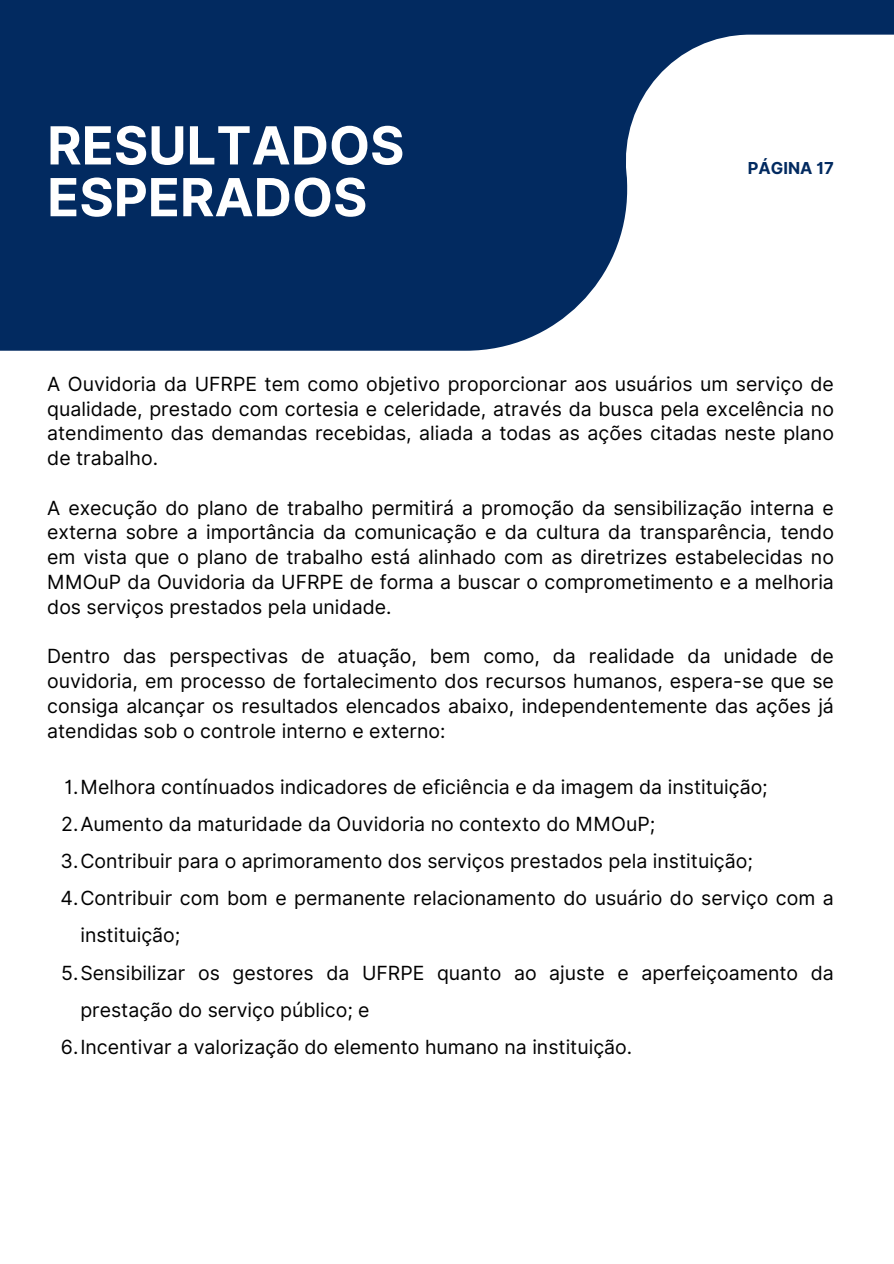
<style>
.page{position:relative;width:894px;height:1264px;background:#fff}
.page>*{position:absolute;margin:0;border:0;box-sizing:border-box;transform-origin:0 0}
.t1{font:700 52.5px/51.8px "Inter";color:#fff}
.t2{font:19.5px/24.8px "Inter";color:#000;text-align:justify}
.t3{font:700 16.5px "Inter";color:#022a60}
</style>
<div class="page">
<svg style="left:0;top:0;width:893px;height:351px;fill:#022a60"></svg>
<h1 class="t1" style="left:47px;top:119px;width:358px">RESULTADOS<br>ESPERADOS</h1>
<p class="t3" style="left:747px;top:158px;width:88px">PÁGINA 17</p>
<p class="t2" style="left:47px;top:371px;width:788px">A Ouvidoria da UFRPE tem como objetivo proporcionar aos usuários um serviço de qualidade, prestado com cortesia e celeridade, através da busca pela excelência no atendimento das demandas recebidas, aliada a todas as ações citadas neste plano de trabalho.</p>
<p class="t2" style="left:47px;top:495px;width:788px">A execução do plano de trabalho permitirá a promoção da sensibilização interna e externa sobre a importância da comunicação e da cultura da transparência, tendo em vista que o plano de trabalho está alinhado com as diretrizes estabelecidas no MMOuP da Ouvidoria da UFRPE de forma a buscar o comprometimento e a melhoria dos serviços prestados pela unidade.</p>
<p class="t2" style="left:47px;top:643px;width:788px">Dentro das perspectivas de atuação, bem como, da realidade da unidade de ouvidoria, em processo de fortalecimento dos recursos humanos, espera-se que se consiga alcançar os resultados elencados abaixo, independentemente das ações já atendidas sob o controle interno e externo:</p>
<p class="t2" style="left:64px;top:774px;width:704px">1.Melhora contínuados indicadores de eficiência e da imagem da instituição;</p>
<p class="t2" style="left:61px;top:811px;width:595px">2.Aumento da maturidade da Ouvidoria no contexto do MMOuP;</p>
<p class="t2" style="left:61px;top:848px;width:693px">3.Contribuir para o aprimoramento dos serviços prestados pela instituição;</p>
<p class="t2" style="left:60px;top:885px;width:774px">4.Contribuir com bom e permanente relacionamento do usuário do serviço com a</p>
<p class="t2" style="left:80px;top:922px;width:101px">instituição;</p>
<p class="t2" style="left:61px;top:960px;width:774px">5.Sensibilizar os gestores da UFRPE quanto ao ajuste e aperfeiçoamento da</p>
<p class="t2" style="left:80px;top:997px;width:291px">prestação do serviço público; e</p>
<p class="t2" style="left:61px;top:1034px;width:572px">6.Incentivar a valorização do elemento humano na instituição.</p>
</div>
